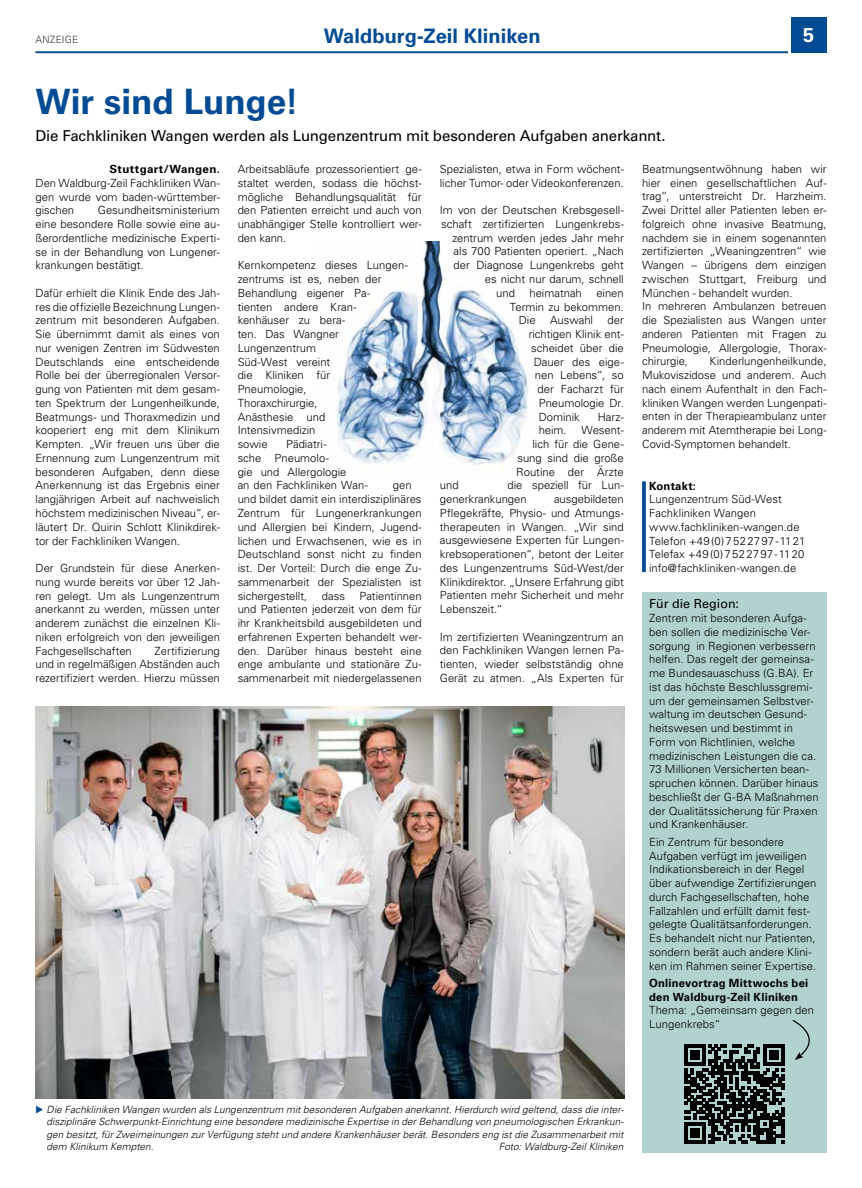
<style>
.page{position:relative;width:862px;height:1188px;background:#fff}
.page>*{position:absolute;margin:0;border:0;box-sizing:border-box;transform-origin:0 0}
.t1{font:700 35px "Univers LT Std";color:#004b94}
.t2{font:700 20px "Univers Com 65";letter-spacing:.005em;color:#004b94}
.t3{font:700 20px "Univers LT Std";color:#fff}
.t4{font:15px "Univers LT Std";letter-spacing:-.01em;color:#000}
.t5{font:12.5px "Univers LT Std";color:#000}
.t6{font:300 11.25px/13.8px "Univers LT Std";color:#000;text-align:justify}
.t7{font:700 11.25px/13.8px "Univers LT Std";letter-spacing:.02em;color:#000}
.t8{font:italic 300 10px/12.5px "Univers LT Std";letter-spacing:.01em;color:#000;text-align:justify}
.t9{font:300 10px "Univers LT Std";letter-spacing:.015em;color:#3b342b}
</style>
<div class="page">
<hr style="left:35px;top:51px;width:752px;height:2px;background:#004b94">
<div style="left:790px;top:18px;width:36px;height:35px;background:#004b94"></div>
<img style="left:334px;top:242px;width:195px;height:230px">
<img style="left:35px;top:706px;width:589px;height:392px">
<div style="left:641px;top:592px;width:185px;height:560px;background:#b2d2cf"></div>
<svg style="left:642px;top:481px;width:3px;height:91px"></svg>
<svg style="left:684px;top:1044px;width:99px;height:99px"></svg>
<svg style="left:792px;top:1020px;width:18px;height:39px"></svg>
<p class="t9" style="left:35px;top:33px;width:44px">ANZEIGE</p>
<h2 class="t3" style="left:802px;top:23px;width:13px">5</h2>
<h2 class="t2" style="left:323px;top:24px;width:218px">Waldburg-Zeil Kliniken</h2>
<h1 class="t1" style="left:35px;top:81px;width:265px">Wir sind Lunge!</h1>
<h3 class="t4" style="left:35px;top:127px;width:631px">Die Fachkliniken Wangen werden als Lungenzentrum mit besonderen Aufgaben anerkannt.</h3>
<p class="t7" style="left:109px;top:162px;width:112px">Stuttgart/Wangen.</p>
<p class="t6" style="left:35px;top:176px;width:186px">Den Waldburg-Zeil Fachkliniken Wan&shy;gen wurde vom baden-württember&shy;gischen</p>
<p class="t6" style="left:439px;top:162px;width:185px">Spezialisten, etwa in Form wöchent&shy;licher Tumor- oder Videokonferenzen.</p>
<p class="t6" style="left:439px;top:203px;width:185px">Im von der Deutschen Krebsgesell-</p>
<p class="t6" style="left:441px;top:217px;width:184px">schaft zertifizierten Lungenkrebs-</p>
<p class="t6" style="left:452px;top:231px;width:173px">zentrum werden jedes Jahr mehr</p>
<p class="t6" style="left:453px;top:244px;width:172px">als 700 Patienten operiert. „Nach</p>
<p class="t6" style="left:453px;top:258px;width:172px">der Diagnose Lungenkrebs geht</p>
<p class="t6" style="left:484px;top:272px;width:140px">es nicht nur darum, schnell</p>
<p class="t6" style="left:496px;top:286px;width:20px">und</p>
<p class="t6" style="left:529px;top:286px;width:54px">heimatnah</p>
<p class="t6" style="left:596px;top:286px;width:29px">einen</p>
<p class="t6" style="left:509px;top:299px;width:115px">Termin zu bekommen.</p>
<p class="t6" style="left:518px;top:313px;width:18px">Die</p>
<p class="t6" style="left:549px;top:313px;width:44px">Auswahl</p>
<p class="t6" style="left:607px;top:313px;width:18px">der</p>
<p class="t6" style="left:528px;top:327px;width:96px">richtigen Klinik ent-</p>
<p class="t6" style="left:531px;top:341px;width:94px">scheidet über die</p>
<p class="t6" style="left:533px;top:354px;width:91px">Dauer des eige-</p>
<p class="t6" style="left:534px;top:368px;width:90px">nen Lebens“, so</p>
<p class="t6" style="left:537px;top:382px;width:88px">der Facharzt für</p>
<p class="t6" style="left:538px;top:396px;width:86px">Pneumologie Dr.</p>
<p class="t6" style="left:538px;top:409px;width:43px">Dominik</p>
<p class="t6" style="left:597px;top:409px;width:28px">Harz-</p>
<p class="t6" style="left:538px;top:423px;width:30px">heim.</p>
<p class="t6" style="left:641px;top:162px;width:186px;text-align:left">Beatmungsentwöhnung haben wir hier einen gesellschaftlichen Auf&shy;trag“, unterstreicht Dr. Harzheim.<br>Zwei Drittel aller Patienten leben er&shy;folgreich ohne invasive Beatmung, nachdem sie in einem sogenannten zertifizierten „Weaningzentren“ wie<br>Wangen – übrigens dem einzigen zwischen Stuttgart, Freiburg und<br>München - behandelt wurden.<br>In mehreren Ambulanzen betreuen die Spezialisten aus Wangen unter anderen Patienten mit Fragen zu<br>Pneumologie, Allergologie, Thorax&shy;chirurgie,</p>
<p class="t6" style="left:237px;top:162px;width:185px">Arbeitsabläufe prozessorientiert ge&shy;staltet werden, sodass die höchst&shy;mögliche Behandlungsqualität für den Patienten erreicht und auch von unabhängiger Stelle kontrolliert wer&shy;den kann.</p>
<p class="t6" style="left:237px;top:258px;width:171px;text-align:left">Kernkompetenz dieses Lungen&shy;zentrums ist es, neben der<br>Behandlung eigener Pa-<br>tienten andere Kran&shy;kenhäuser zu bera-<br>ten. Das Wangner<br>Lungenzentrum<br>Süd-West vereint<br>die Kliniken für<br>Pneumologie,<br>Thoraxchirurgie,<br>Anästhesie und<br>Intensivmedizin<br>sowie</p>
<p class="t6" style="left:35px;top:203px;width:186px;text-indent:62px">Gesundheitsministerium eine besondere Rolle sowie eine au&shy;ßerordentliche medizinische Experti&shy;se in der Behandlung von Lungener&shy;krankungen bestätigt.</p>
<p class="t6" style="left:35px;top:286px;width:186px">Dafür erhielt die Klinik Ende des Jah&shy;res die offizielle Bezeichnung Lungen&shy;zentrum mit besonderen Aufgaben.<br>Sie übernimmt damit als eines von nur wenigen Zentren im Südwesten Deutschlands eine entscheidende Rolle bei der überregionalen Versor&shy;gung von Patienten mit dem gesam&shy;ten Spektrum der Lungenheilkunde, Beatmungs- und Thoraxmedizin und kooperiert eng mit dem Klinikum Kempten. „Wir freuen uns über die Ernennung zum Lungenzentrum mit besonderen Aufgaben, denn diese Anerkennung ist das Ergebnis einer langjährigen Arbeit auf nachweislich höchstem medizinischen Niveau“, er&shy;läutert Dr. Quirin Schlott Klinikdirek&shy;tor der Fachkliniken Wangen.</p>
<p class="t6" style="left:35px;top:561px;width:186px">Der Grundstein für diese Anerken&shy;nung wurde bereits vor über 12 Jah&shy;ren gelegt. Um als Lungenzentrum anerkannt zu werden, müssen unter anderem zunächst die einzelnen Kli&shy;niken erfolgreich von den jeweiligen Fachgesellschaften</p>
<p class="t6" style="left:641px;top:354px;width:186px;text-indent:68px">Kinderlungenheilkunde, Mukoviszidose und anderem. Auch nach einem Aufenthalt in den Fach&shy;kliniken Wangen werden Lungenpati&shy;enten in der Therapieambulanz unter anderem mit Atemtherapie bei Long-Covid-Symptomen behandelt.</p>
<p class="t7" style="left:648px;top:478px;width:48px">Kontakt:</p>
<p class="t6" style="left:648px;top:492px;width:157px;text-align:left">Lungenzentrum Süd-West<br>Fachkliniken Wangen www.fachkliniken-wangen.de<br>Telefon +49(0)7522797-1121<br>Telefax +49(0)7522797-1120 info@fachkliniken-wangen.de</p>
<p class="t6" style="left:516px;top:423px;width:109px;text-align:right">Wesent-<br>lich für die Gene&shy;sung sind die große<br>Routine der Ärzte</p>
<p class="t6" style="left:237px;top:437px;width:132px;text-align:left;text-indent:48px">Pädiatri-<br>sche Pneumolo-<br>gie und Allergologie<br>an den Fachkliniken Wan-</p>
<p class="t6" style="left:439px;top:478px;width:185px;text-indent:68px">die speziell für Lun&shy;generkrankungen</p>
<p class="t6" style="left:439px;top:478px;width:20px">und</p>
<p class="t6" style="left:237px;top:478px;width:185px;text-align:left;text-indent:155px">gen und bildet damit ein interdisziplinäres<br>Zentrum für Lungenerkrankungen und Allergien bei Kindern, Jugend&shy;lichen und Erwachsenen, wie es in<br>Deutschland sonst nicht zu finden ist. Der Vorteil: Durch die enge Zu&shy;sammenarbeit der Spezialisten ist sichergestellt,</p>
<p class="t6" style="left:439px;top:492px;width:185px;text-indent:114px">ausgebildeten Pflegekräfte, Physio- und Atmungs&shy;therapeuten in Wangen. „Wir sind ausgewiesene Experten für Lungen&shy;krebsoperationen“, betont der Leiter des Lungenzentrums Süd-West/der Klinikdirektor. „Unsere Erfahrung gibt Patienten mehr Sicherheit und mehr Lebenszeit.“</p>
<p class="t6" style="left:439px;top:629px;width:185px">Im zertifizierten Weaningzentrum an den Fachkliniken Wangen lernen Pa&shy;tienten, wieder selbstständig ohne Gerät zu atmen. „Als Experten für</p>
<p class="t6" style="left:237px;top:588px;width:185px;text-indent:122px">Patientinnen und Patienten jederzeit von dem für ihr Krankheitsbild ausgebildeten und erfahrenen Experten behandelt wer&shy;den. Darüber hinaus besteht eine enge ambulante und stationäre Zu&shy;sammenarbeit mit niedergelassenen</p>
<p class="t6" style="left:321px;top:588px;width:25px">dass</p>
<p class="t5" style="left:648px;top:596px;width:91px">Für die Region:</p>
<p class="t6" style="left:648px;top:611px;width:171px;text-align:left">Zentren mit besonderen Aufga&shy;ben sollen die medizinische Ver&shy;sorgung in Regionen verbessern helfen. Das regelt der gemeinsa&shy;me Bundesauaschuss (G.BA). Er ist das höchste Beschlussgremi&shy;um der gemeinsamen Selbstver&shy;waltung im deutschen Gesund&shy;heitswesen und bestimmt in<br>Form von Richtlinien, welche medizinischen Leistungen die ca.<br>73 Millionen Versicherten bean&shy;spruchen können. Darüber hinaus beschließt der G-BA Maßnahmen der Qualitätssicherung für Praxen und Krankenhäuser.</p>
<p class="t6" style="left:648px;top:834px;width:169px;text-align:left">Ein Zentrum für besondere<br>Aufgaben verfügt im jeweiligen<br>Indikationsbereich in der Regel über aufwendige Zertifizierungen durch Fachgesellschaften, hohe<br>Fallzahlen und erfüllt damit fest&shy;gelegte Qualitätsanforderungen.<br>Es behandelt nicht nur Patienten, sondern berät auch andere Klini&shy;ken im Rahmen seiner Expertise.</p>
<p class="t7" style="left:648px;top:975px;width:161px">Onlinevortrag Mittwochs bei den Waldburg-Zeil Kliniken</p>
<p class="t6" style="left:648px;top:1003px;width:166px">Thema: „Gemeinsam gegen den<br>Lungenkrebs“</p>
<p class="t6" style="left:35px;top:643px;width:186px;text-indent:119px">Zertifizierung und in regelmäßigen Abständen auch rezertifiziert werden. Hierzu müssen</p>
<p class="t8" style="left:47px;top:1102px;width:578px">Die Fachkliniken Wangen wurden als Lungenzentrum mit besonderen Aufgaben anerkannt. Hierdurch wird geltend, dass die inter&shy;disziplinäre Schwerpunkt-Einrichtung eine besondere medizinische Expertise in der Behandlung von pneumologischen Erkrankun&shy;gen besitzt, für Zweimeinungen zur Verfügung steht und andere Krankenhäuser berät. Besonders eng ist die Zusammenarbeit mit dem Klinikum Kempten.</p>
<p class="t8" style="left:498px;top:1140px;width:126px">Foto: Waldburg-Zeil Kliniken</p>
</div>
